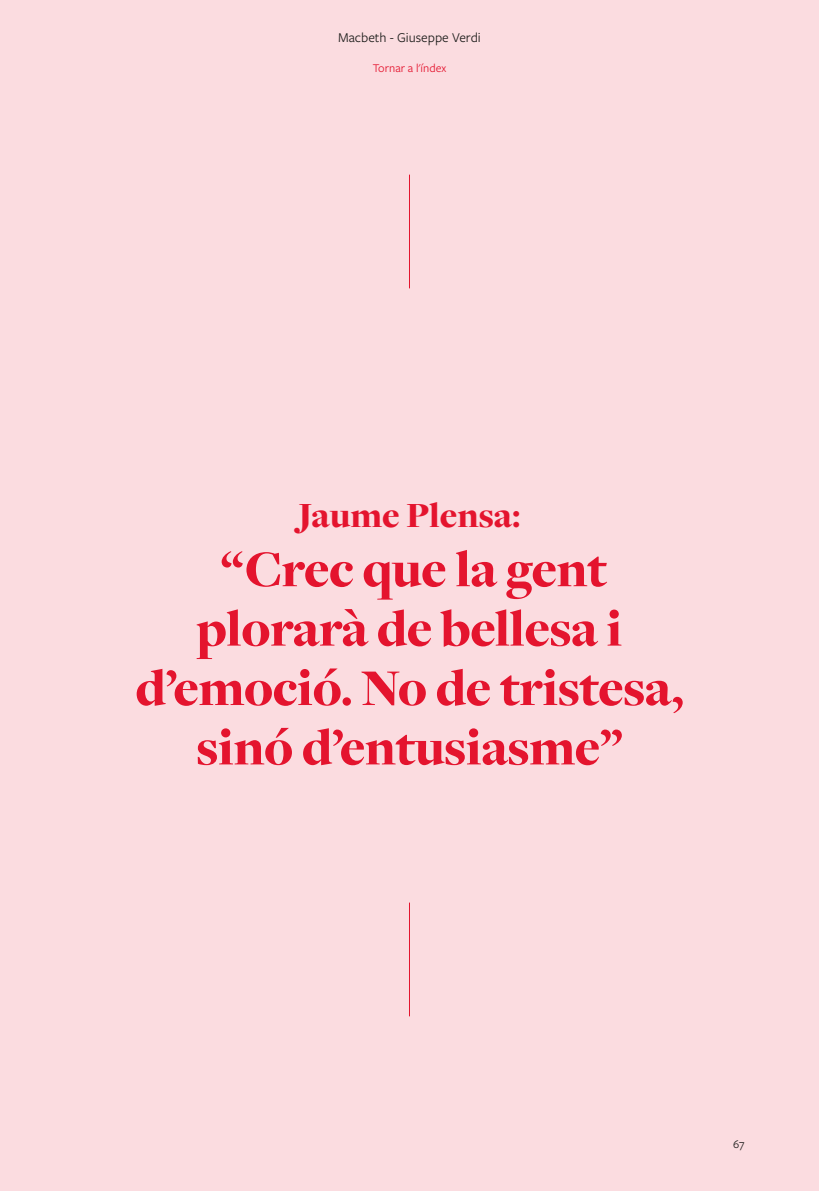
<style>
.page{position:relative;width:819px;height:1191px;background:#fbdce0}
.page>*{position:absolute;margin:0;border:0;box-sizing:border-box;transform-origin:0 0}
.t1{font:900 53.38px/59.3px "Freight Disp Pro";letter-spacing:-.01em;color:#e4142e;text-align:center}
.t2{font:900 36.75px "Freight Disp Pro";color:#e4142e}
.t3{font:14px "Freight Sans Pro";color:#1d1d1b}
.t4{font:12.25px "Freight Sans Pro";color:#e4142e}
.t5{font:12.25px "Freight Sans Pro";color:#1d1d1b}
</style>
<div class="page">
<hr style="left:409px;top:175px;width:1px;height:113px;background:#e4142e">
<hr style="left:409px;top:902px;width:1px;height:114px;background:#e4142e">
<p class="t3" style="left:338px;top:28px;width:144px">Macbeth - Giuseppe Verdi</p>
<p class="t4" style="left:373px;top:60px;width:75px">Tornar a l'índex</p>
<p class="t2" style="left:298px;top:491px;width:224px">Jaume Plensa:</p>
<p class="t1" style="left:135px;top:538px;width:549px">“Crec que la gent plorarà de bellesa i d’emoció. No de tristesa, sinó d’entusiasme”</p>
<p class="t5" style="left:733px;top:1135px;width:13px">67</p>
</div>
